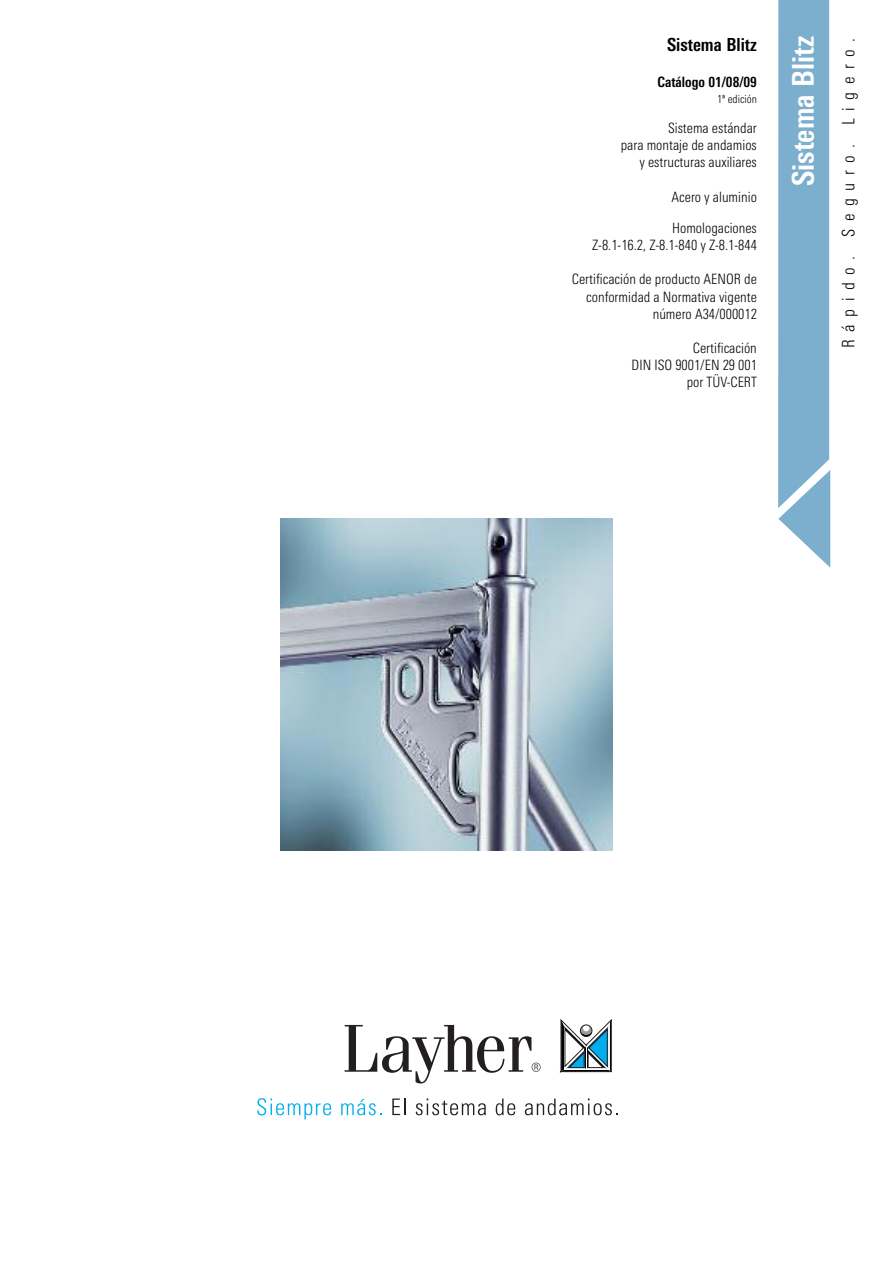
<style>
.page{position:relative;width:893px;height:1263px;background:#fff}
.page>*{position:absolute;margin:0;border:0;box-sizing:border-box;transform-origin:0 0}
.t1{font:700 condensed 30px "LT Univers";color:#fff}
.t2{font:700 condensed 18px "LT Univers";color:#000}
.t3{font:300 condensed 17.25px "LT Univers";letter-spacing:.435em;color:#000}
.t4{font:300 condensed 14.25px/17.1px "LT Univers";color:#000;text-align:right}
.t5{font:700 condensed 14.25px "LT Univers";color:#000}
.t6{font:300 condensed 11.25px "LT Univers";color:#000}
</style>
<div class="page">
<svg style="left:561px;top:1020px;width:50px;height:52px"></svg>
<svg style="left:257px;top:1098px;width:74px;height:21px"></svg>
<svg style="left:341px;top:1099px;width:40px;height:16px"></svg>
<svg style="left:392px;top:1098px;width:13px;height:17px"></svg>
<svg style="left:416px;top:1098px;width:70px;height:17px"></svg>
<svg style="left:496px;top:1098px;width:19px;height:17px"></svg>
<svg style="left:525px;top:1098px;width:93px;height:17px"></svg>
<svg style="left:345px;top:1025px;width:196px;height:58px"></svg>
<svg style="left:778px;top:0;width:52px;height:568px;background:#86b4d1"></svg>
<img style="left:281px;top:519px;width:331px;height:331px">
<p class="t2" style="left:667px;top:38px;width:91px">Sistema Blitz</p>
<p class="t5" style="left:657px;top:77px;width:101px">Catálogo 01/08/09</p>
<p class="t6" style="left:717px;top:95px;width:41px">1ª edición</p>
<p class="t4" style="left:621px;top:121px;width:138px">Sistema estándar<br>para montaje de andamios y estructuras auxiliares</p>
<p class="t4" style="left:672px;top:189px;width:87px">Acero y aluminio</p>
<p class="t4" style="left:592px;top:221px;width:166px">Homologaciones<br>Z-8.1-16.2, Z-8.1-840 y Z-8.1-844</p>
<p class="t4" style="left:572px;top:272px;width:186px">Certificación de producto AENOR de conformidad a Normativa vigente número A34/000012</p>
<p class="t4" style="left:632px;top:340px;width:127px">Certificación<br>DIN ISO 9001/EN 29 001 por TÜV-CERT</p>
<h1 class="t1" style="left:792px;top:186px;width:151px;rotate:-90deg">Sistema Blitz</h1>
<p class="t3" style="left:842px;top:348px;width:311px;rotate:-90deg">Rápido. Seguro. Ligero.</p>
</div>
